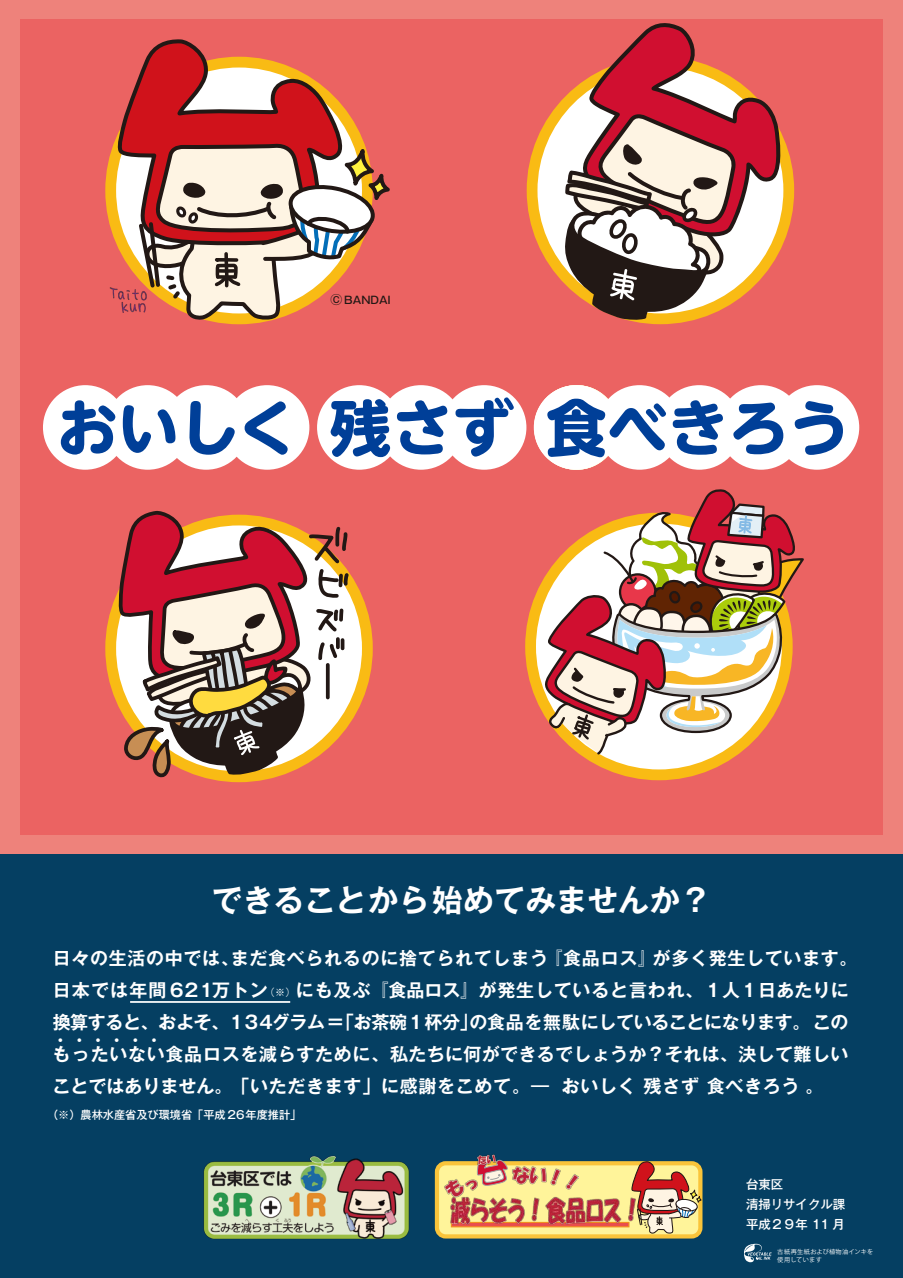
<style>
.page{position:relative;width:903px;height:1278px;background:#fff}
.page>*{position:absolute;margin:0;border:0;box-sizing:border-box;transform-origin:0 0}
.t1{font:700 60.73px "UD Shin M Go Pro";color:#003f98}
.t2{font:700 30.97px "Gothic MB101 Pr 5 De";color:#fff}
.t3{font:700 18.03px/31.9px "Gothic MB101 Pr 5 De";letter-spacing:.04em;color:#fff}
.t4{font:500 12.42px/20.3px "Gothic MB101 Pr 5";color:#fff}
.t5{font:500 11.2px "Gothic MB101 Pr 5";color:#fff}
.t6{font:500 10.5px "Gothic MB101 Pr 5";color:#221815}
.t7{font:6.21px/7.4px "Koz Go Pro";letter-spacing:.03em;color:#fff}
.s1{font-size:11.81px}
.s2{font-family:"Gothic MB101 Pr 5";font-weight:300;font-size:9.89px}
</style>
<div class="page">
<div style="left:0;top:0;width:903px;height:861px;background:#ee827b"></div>
<div style="left:20px;top:19px;width:863px;height:815px;background:#eb6362"></div>
<div style="left:0;top:854px;width:903px;height:423px;background:#053f62"></div>
<svg style="left:113px;top:39px;width:234px;height:209px"></svg>
<svg style="left:136px;top:141px;width:254px;height:182px"></svg>
<svg style="left:532px;top:62px;width:257px;height:257px;background:#fdf2d3"></svg>
<div style="left:527px;top:57px;width:267px;height:267px;border:11px solid #f9bb14;border-radius:50%"></div>
<svg style="left:564px;top:23px;width:219px;height:297px"></svg>
<div style="left:105px;top:514px;width:268px;height:268px;border:11px solid #f9bb14;border-radius:50%"></div>
<svg style="left:114px;top:510px;width:237px;height:267px;background:#bd8476"></svg>
<svg style="left:530px;top:518px;width:257px;height:256px;background:#fdebbc"></svg>
<div style="left:525px;top:512px;width:268px;height:268px;border:11px solid #f9bb14;border-radius:50%"></div>
<svg style="left:540px;top:489px;width:264px;height:267px"></svg>
<img style="left:109px;top:285px;width:46px;height:30px">
<hr style="left:130px;top:1001px;width:160px;height:1px;background:#fff">
<div style="left:317px;top:385px;width:85px;height:84px;background:#fff;border-radius:50%"></div>
<div style="left:43px;top:385px;width:84px;height:84px;background:#fff;border-radius:50%"></div>
<div style="left:105px;top:385px;width:85px;height:84px;background:#fff;border-radius:50%"></div>
<div style="left:164px;top:385px;width:84px;height:84px;background:#fff;border-radius:50%"></div>
<div style="left:225px;top:385px;width:84px;height:84px;background:#fff;border-radius:50%"></div>
<div style="left:379px;top:385px;width:84px;height:84px;background:#fff;border-radius:50%"></div>
<div style="left:442px;top:385px;width:84px;height:84px;background:#fff;border-radius:50%"></div>
<div style="left:534px;top:385px;width:84px;height:84px;background:#fff;border-radius:50%"></div>
<div style="left:597px;top:385px;width:85px;height:84px;background:#fff;border-radius:50%"></div>
<div style="left:657px;top:385px;width:84px;height:84px;background:#fff;border-radius:50%"></div>
<div style="left:719px;top:385px;width:84px;height:84px;background:#fff;border-radius:50%"></div>
<div style="left:775px;top:385px;width:84px;height:84px;background:#fff;border-radius:50%"></div>
<img style="left:203px;top:1155px;width:207px;height:84px">
<div style="left:437px;top:1163px;width:263px;height:73px;background:#fff49a;border-radius:9px"></div>
<div style="left:435px;top:1161px;width:267px;height:77px;border:4px solid #fac43a;border-radius:9px"></div>
<svg style="left:630px;top:1161px;width:73px;height:73px"></svg>
<svg style="left:451px;top:1225px;width:178px;height:2px"></svg>
<img style="left:450px;top:1195px;width:188px;height:30px">
<img style="left:443px;top:1154px;width:135px;height:43px">
<svg style="left:744px;top:1243px;width:28px;height:19px"></svg>
<p class="t6" style="left:331px;top:291px;width:62px"><span class="s1">Ⓒ</span> BANDAI</p>
<h1 class="t1" style="left:57px;top:378px;width:794px">おいしく残さず食べきろう</h1>
<h2 class="t2" style="left:211px;top:874px;width:501px">できることから始めてみませんか？</h2>
<p class="t3" style="left:53px;top:940px;width:806px">日々の生活の中では、まだ食べられるのに捨てられてしまう『食品ロス』が多く発生しています。日本では年間６２１万トン<span class="s2">（※）</span>にも及ぶ『食品ロス』が発生していると言われ、１人１日あたりに換算すると、およそ、１３４グラム＝「お茶碗１杯分」の食品を無駄にしていることになります。このもったいない食品ロスを減らすために、私たちに何ができるでしょうか？それは、決して難しいことではありません。「いただきます」に感謝をこめて。― おいしく残さず 食べきろう。</p>
<p class="t5" style="left:47px;top:1105px;width:256px">（※）農林水産省及び環境省「平成 26年度推計」</p>
<p class="t3" style="left:52px;top:1022px;width:113px">・・・・・・</p>
<p class="t4" style="left:746px;top:1172px;width:101px">台東区<br>清掃リサイクル課平成２９年１1 月</p>
<p class="t7" style="left:777px;top:1248px;width:97px">古紙再生紙および植物油インキを使用しています</p>
</div>
